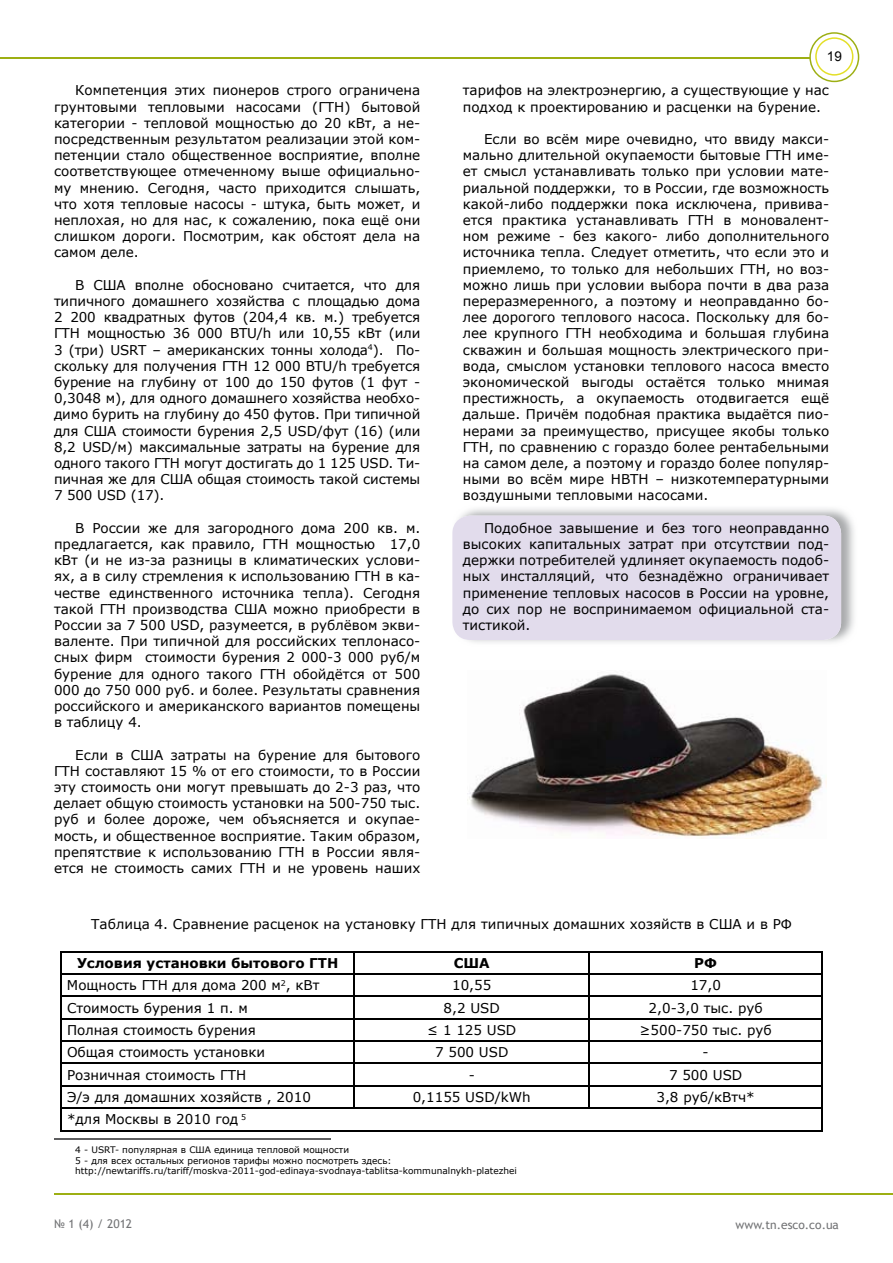
<style>
.page{position:relative;width:893px;height:1263px;background:#fff}
.page>*{position:absolute;margin:0;border:0;box-sizing:border-box;transform-origin:0 0}
.t1{font:13.5px/16.2px "Verdana";color:#000;text-align:justify}
.t2{font:700 13.5px "Verdana";color:#000}
.t3{font:13.5px "Arial";color:#000}
.t4{font:12px "Trebuchet MS";color:#727375}
.t5{font:9px/10.8px "Verdana";color:#000}
</style>
<div class="page">
<hr style="left:0;top:57px;width:809px;height:1px;background:#9daf13">
<hr style="left:54px;top:1193px;width:839px;height:2px;background:#9daf13">
<svg style="left:809px;top:32px;width:50px;height:50px"></svg>
<img style="left:461px;top:508px;width:393px;height:135px">
<div style="left:452px;top:516px;width:389px;height:124px;background:#e2dcec"></div>
<hr style="left:60px;top:951px;width:294px;height:1px;background:#000">
<hr style="left:60px;top:952px;width:2px;height:21px;background:#000">
<hr style="left:354px;top:951px;width:235px;height:1px;background:#000">
<hr style="left:589px;top:951px;width:234px;height:1px;background:#000">
<hr style="left:588px;top:952px;width:2px;height:21px;background:#000">
<hr style="left:821px;top:952px;width:2px;height:21px;background:#000">
<hr style="left:60px;top:973px;width:294px;height:2px;background:#000">
<hr style="left:60px;top:975px;width:2px;height:21px;background:#000">
<hr style="left:354px;top:973px;width:235px;height:2px;background:#000">
<hr style="left:589px;top:973px;width:234px;height:2px;background:#000">
<hr style="left:588px;top:975px;width:2px;height:21px;background:#000">
<hr style="left:821px;top:975px;width:2px;height:21px;background:#000">
<hr style="left:60px;top:996px;width:294px;height:1px;background:#000">
<hr style="left:60px;top:997px;width:2px;height:21px;background:#000">
<hr style="left:354px;top:996px;width:235px;height:1px;background:#000">
<hr style="left:589px;top:996px;width:234px;height:1px;background:#000">
<hr style="left:588px;top:997px;width:2px;height:21px;background:#000">
<hr style="left:821px;top:997px;width:2px;height:21px;background:#000">
<hr style="left:60px;top:1018px;width:294px;height:1px;background:#000">
<hr style="left:60px;top:1019px;width:2px;height:21px;background:#000">
<hr style="left:354px;top:1018px;width:235px;height:1px;background:#000">
<hr style="left:589px;top:1018px;width:234px;height:1px;background:#000">
<hr style="left:588px;top:1019px;width:2px;height:21px;background:#000">
<hr style="left:821px;top:1019px;width:2px;height:21px;background:#000">
<hr style="left:60px;top:1040px;width:294px;height:2px;background:#000">
<hr style="left:60px;top:1042px;width:2px;height:21px;background:#000">
<hr style="left:354px;top:1040px;width:235px;height:2px;background:#000">
<hr style="left:589px;top:1040px;width:234px;height:2px;background:#000">
<hr style="left:588px;top:1042px;width:2px;height:21px;background:#000">
<hr style="left:821px;top:1042px;width:2px;height:21px;background:#000">
<hr style="left:60px;top:1063px;width:294px;height:1px;background:#000">
<hr style="left:60px;top:1064px;width:2px;height:21px;background:#000">
<hr style="left:354px;top:1063px;width:235px;height:1px;background:#000">
<hr style="left:589px;top:1063px;width:234px;height:1px;background:#000">
<hr style="left:588px;top:1064px;width:2px;height:21px;background:#000">
<hr style="left:821px;top:1064px;width:2px;height:21px;background:#000">
<hr style="left:60px;top:1085px;width:294px;height:1px;background:#000">
<hr style="left:60px;top:1086px;width:2px;height:21px;background:#000">
<hr style="left:354px;top:1085px;width:235px;height:1px;background:#000">
<svg style="left:354px;top:952px;width:1px;height:155px"></svg>
<hr style="left:589px;top:1085px;width:234px;height:1px;background:#000">
<hr style="left:588px;top:1086px;width:2px;height:21px;background:#000">
<hr style="left:821px;top:1086px;width:2px;height:21px;background:#000">
<hr style="left:60px;top:1107px;width:294px;height:2px;background:#000">
<hr style="left:60px;top:1109px;width:2px;height:21px;background:#000">
<hr style="left:354px;top:1107px;width:235px;height:2px;background:#000">
<hr style="left:589px;top:1107px;width:234px;height:2px;background:#000">
<hr style="left:821px;top:1109px;width:2px;height:21px;background:#000">
<hr style="left:60px;top:1130px;width:294px;height:2px;background:#000">
<hr style="left:354px;top:1130px;width:235px;height:2px;background:#000">
<hr style="left:589px;top:1130px;width:234px;height:2px;background:#000">
<img style="left:469px;top:674px;width:357px;height:164px">
<hr style="left:54px;top:1138px;width:276px;height:2px;background:#5d5d5f">
<p class="t1" style="left:54px;top:82px;width:368px;text-indent:21px">Компетенция этих пионеров строго ограничена грунтовыми тепловыми насосами (ГТН) бытовой категории - тепловой мощностью до 20 кВт, а не&shy;посредственным результатом реализации этой ком&shy;петенции стало общественное восприятие, вполне соответствующее отмеченному выше официально&shy;му мнению. Сегодня, часто приходится слышать, что хотя тепловые насосы - штука, быть может, и неплохая, но для нас, к сожалению, пока ещё они слишком дороги. Посмотрим, как обстоят дела на самом деле.</p>
<p class="t1" style="left:54px;top:277px;width:368px;text-indent:21px">В США вполне обосновано считается, что для типичного домашнего хозяйства с площадью дома 2 200 квадратных футов (204,4 кв. м.) требуется ГТН мощностью 36 000 BTU/h или 10,55 кВт (или 3 (три) USRT – американских тонны холода<sup>4</sup>). По&shy;скольку для получения ГТН 12 000 BTU/h требуется бурение на глубину от 100 до 150 футов (1 фут - 0,3048 м), для одного домашнего хозяйства необхо&shy;димо бурить на глубину до 450 футов. При типичной для США стоимости бурения 2,5 USD/фут (16) (или 8,2 USD/м) максимальные затраты на бурение для одного такого ГТН могут достигать до 1 125 USD. Ти&shy;пичная же для США общая стоимость такой системы 7 500 USD (17).</p>
<p class="t1" style="left:54px;top:520px;width:368px;text-indent:21px">В России же для загородного дома 200 кв. м. предлагается, как правило, ГТН мощностью 17,0 кВт (и не из-за разницы в климатических услови&shy;ях, а в силу стремления к использованию ГТН в ка&shy;честве единственного источника тепла). Сегодня такой ГТН производства США можно приобрести в России за 7 500 USD, разумеется, в рублёвом экви&shy;валенте. При типичной для российских теплонасо&shy;сных фирм стоимости бурения 2 000-3 000 руб/м бурение для одного такого ГТН обойдётся от 500<br>000 до 750 000 руб. и более. Результаты сравнения российского и американского вариантов помещены в таблицу 4.</p>
<p class="t1" style="left:54px;top:746px;width:368px;text-indent:21px">Если в США затраты на бурение для бытового ГТН составляют 15 % от его стоимости, то в России эту стоимость они могут превышать до 2-3 раз, что делает общую стоимость установки на 500-750 тыс. руб и более дороже, чем объясняется и окупае&shy;мость, и общественное восприятие. Таким образом, препятствие к использованию ГТН в России явля&shy;ется не стоимость самих ГТН и не уровень наших</p>
<p class="t3" style="left:827px;top:47px;width:17px">19</p>
<p class="t1" style="left:463px;top:82px;width:368px">тарифов на электроэнергию, а существующие у нас подход к проектированию и расценки на бурение.</p>
<p class="t1" style="left:463px;top:131px;width:368px;text-indent:21px">Если во всём мире очевидно, что ввиду макси&shy;мально длительной окупаемости бытовые ГТН име&shy;ет смысл устанавливать только при условии мате&shy;риальной поддержки, то в России, где возможность какой-либо поддержки пока исключена, привива&shy;ется практика устанавливать ГТН в моновалент&shy;ном режиме - без какого- либо дополнительного источника тепла. Следует отметить, что если это и приемлемо, то только для небольших ГТН, но воз&shy;можно лишь при условии выбора почти в два раза переразмеренного, а поэтому и неоправданно бо&shy;лее дорогого теплового насоса. Поскольку для бо&shy;лее крупного ГТН необходима и большая глубина скважин и большая мощность электрического при&shy;вода, смыслом установки теплового насоса вместо экономической выгоды остаётся только мнимая престижность, а окупаемость отодвигается ещё дальше. Причём подобная практика выдаётся пио&shy;нерами за преимущество, присущее якобы только ГТН, по сравнению с гораздо более рентабельными на самом деле, а поэтому и гораздо более популяр&shy;ными во всём мире НВТН – низкотемпературными воздушными тепловыми насосами.</p>
<p class="t1" style="left:463px;top:520px;width:368px;text-indent:21px">Подобное завышение и без того неоправданно высоких капитальных затрат при отсутствии под&shy;держки потребителей удлиняет окупаемость подоб&shy;ных инсталляций, что безнадёжно ограничивает применение тепловых насосов в России на уровне, до сих пор не воспринимаемом официальной ста&shy;тистикой.</p>
<p class="t1" style="left:91px;top:916px;width:702px">Таблица 4. Сравнение расценок на установку ГТН для типичных домашних хозяйств в США и в РФ</p>
<p class="t2" style="left:77px;top:954px;width:263px">Условия установки бытового ГТН</p>
<p class="t2" style="left:454px;top:954px;width:37px">США</p>
<p class="t2" style="left:694px;top:954px;width:24px">РФ</p>
<p class="t1" style="left:67px;top:977px;width:254px">Мощность ГТН для дома 200 м<sup>2</sup>, кВт</p>
<p class="t1" style="left:452px;top:977px;width:41px">10,55</p>
<p class="t1" style="left:690px;top:977px;width:32px">17,0</p>
<p class="t1" style="left:67px;top:1000px;width:182px">Стоимость бурения 1 п. м</p>
<p class="t1" style="left:444px;top:1000px;width:58px">8,2 USD</p>
<p class="t1" style="left:649px;top:1000px;width:116px">2,0-3,0 тыс. руб</p>
<p class="t1" style="left:67px;top:1022px;width:191px">Полная стоимость бурения</p>
<p class="t1" style="left:427px;top:1022px;width:91px">≤ 1 125 USD</p>
<p class="t1" style="left:639px;top:1022px;width:134px">≥500-750 тыс. руб</p>
<p class="t1" style="left:67px;top:1044px;width:200px">Общая стоимость установки</p>
<p class="t1" style="left:435px;top:1044px;width:75px">7 500 USD</p>
<p class="t1" style="left:703px;top:1044px;width:8px">-</p>
<p class="t1" style="left:67px;top:1067px;width:181px">Розничная стоимость ГТН</p>
<p class="t1" style="left:469px;top:1067px;width:8px">-</p>
<p class="t1" style="left:669px;top:1067px;width:75px">7 500 USD</p>
<p class="t1" style="left:67px;top:1089px;width:245px">Э/э для домашних хозяйств , 2010</p>
<p class="t1" style="left:413px;top:1089px;width:120px">0,1155 USD/kWh</p>
<p class="t1" style="left:656px;top:1089px;width:100px">3,8 руб/кВтч*</p>
<p class="t1" style="left:67px;top:1111px;width:181px">*для Москвы в 2010 год <sup>5</sup></p>
<p class="t5" style="left:75px;top:1144px;width:443px">4 - USRT- популярная в США единица тепловой мощности<br>5 - для всех остальных регионов тарифы можно посмотреть здесь: http://newtariffs.ru/tariff/moskva-2011-god-edinaya-svodnaya-tablitsa-kommunalnykh-platezhei</p>
<p class="t4" style="left:54px;top:1217px;width:80px">№ 1 (4) / 2012</p>
<p class="t4" style="left:735px;top:1217px;width:105px">www.tn.esco.co.ua</p>
</div>
